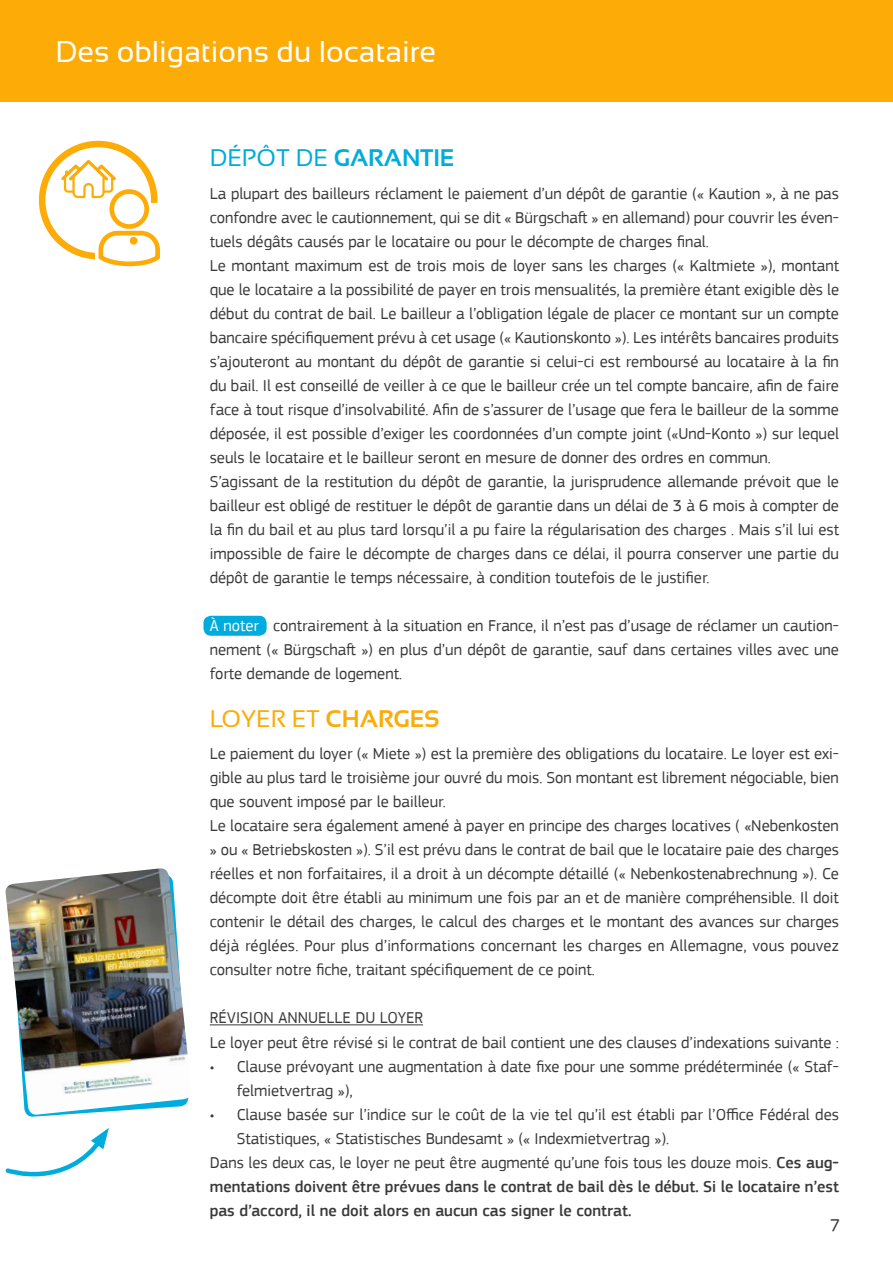
<style>
.page{position:relative;width:893px;height:1263px;background:#fff}
.page>*{position:absolute;margin:0;border:0;box-sizing:border-box;transform-origin:0 0}
.t1{font:30px "Sansation";color:#fff}
.t2{font:700 24px "Sansation";color:#00acdd}
.t3{font:24px "Sansation";color:#fdab06}
.t4{font:18px "PF Square Sans Pro";color:#393939}
.t5{font:16.5px/24px "PF Square Sans Pro";color:#393939}
.t6{font:500 16.5px "PF Square Sans Pro";color:#393939}
.s1{font-weight:400}
.s2{color:#fff}
.s3{font-weight:700}
.s4{font-weight:500}
</style>
<div class="page">
<div style="left:203px;top:616px;width:64px;height:20px;background:#00acdd;border-radius:8px"></div>
<div style="left:0;top:0;width:893px;height:102px;background:#fdab06"></div>
<hr style="left:210px;top:1024px;width:213px;height:1px;background:#393939">
<img style="left:5px;top:868px;width:184px;height:247px">
<svg style="left:5px;top:1128px;width:104px;height:49px"></svg>
<svg style="left:39px;top:141px;width:121px;height:126px"></svg>
<div style="left:129px;top:236px;width:9px;height:9px;background:#fdab06;border-radius:50%"></div>
<div style="left:129px;top:236px;width:9px;height:9px;border:1px solid #fff;border-radius:50%"></div>
<h1 class="t1" style="left:56px;top:35px;width:382px">Des obligations du locataire</h1>
<h2 class="t2" style="left:210px;top:145px;width:246px"><span class="s1">DÉPÔT DE</span> GARANTIE</h2>
<p class="t5" style="left:210px;top:181px;width:631px">La plupart des bailleurs réclament le paiement d’un dépôt de garantie (« Kaution », à ne pas confondre avec le cautionnement, qui se dit « Bürgschaft » en allemand) pour couvrir les éven&shy;tuels dégâts causés par le locataire ou pour le décompte de charges final.<br>Le montant maximum est de trois mois de loyer sans les charges (« Kaltmiete »), montant que le locataire a la possibilité de payer en trois mensualités, la première étant exigible dès le début du contrat de bail. Le bailleur a l’obligation légale de placer ce montant sur un compte bancaire spécifiquement prévu à cet usage (« Kautionskonto »). Les intérêts bancaires produits s’ajouteront au montant du dépôt de garantie si celui-ci est remboursé au locataire à la fin du bail. Il est conseillé de veiller à ce que le bailleur crée un tel compte bancaire, afin de faire face à tout risque d’insolvabilité. Afin de s’assurer de l’usage que fera le bailleur de la somme déposée, il est possible d’exiger les coordonnées d’un compte joint («Und-Konto ») sur lequel seuls le locataire et le bailleur seront en mesure de donner des ordres en commun.<br>S’agissant de la restitution du dépôt de garantie, la jurisprudence allemande prévoit que le bailleur est obligé de restituer le dépôt de garantie dans un délai de 3 à 6 mois à compter de la fin du bail et au plus tard lorsqu’il a pu faire la régularisation des charges . Mais s’il lui est impossible de faire le décompte de charges dans ce délai, il pourra conserver une partie du dépôt de garantie le temps nécessaire, à condition toutefois de le justifier.</p>
<p class="t5" style="left:210px;top:614px;width:631px;text-align:justify"><span class="s2">À noter</span> contrairement à la situation en France, il n’est pas d’usage de réclamer un caution&shy;nement (« Bürgschaft ») en plus d’un dépôt de garantie, sauf dans certaines villes avec une forte demande de logement.</p>
<h2 class="t3" style="left:210px;top:705px;width:231px">LOYER ET <span class="s3">CHARGES</span></h2>
<p class="t5" style="left:210px;top:742px;width:631px">Le paiement du loyer (« Miete ») est la première des obligations du locataire. Le loyer est exi&shy;gible au plus tard le troisième jour ouvré du mois. Son montant est librement négociable, bien que souvent imposé par le bailleur.<br>Le locataire sera également amené à payer en principe des charges locatives ( «Nebenkosten » ou « Betriebskosten »). S’il est prévu dans le contrat de bail que le locataire paie des charges réelles et non forfaitaires, il a droit à un décompte détaillé (« Nebenkostenabrechnung »). Ce décompte doit être établi au minimum une fois par an et de manière compréhensible. Il doit contenir le détail des charges, le calcul des charges et le montant des avances sur charges déjà réglées. Pour plus d’informations concernant les charges en Allemagne, vous pouvez consulter notre fiche, traitant spécifiquement de ce point.</p>
<p class="t5" style="left:210px;top:1006px;width:631px">RÉVISION ANNUELLE DU LOYER<br>Le loyer peut être révisé si le contrat de bail contient une des clauses d’indexations suivante :</p>
<p class="t5" style="left:237px;top:1054px;width:604px;text-indent:-27px">• Clause prévoyant une augmentation à date fixe pour une somme prédéterminée (« Staf&shy;felmietvertrag »),</p>
<p class="t5" style="left:210px;top:1102px;width:631px">• Clause basée sur l’indice sur le coût de la vie tel qu’il est établi par l’Office Fédéral des</p>
<p class="t5" style="left:237px;top:1126px;width:434px">Statistiques, « Statistisches Bundesamt » (« Indexmietvertrag »).</p>
<p class="t5" style="left:210px;top:1150px;width:631px">Dans les deux cas, le loyer ne peut être augmenté qu’une fois tous les douze mois. <span class="s4">Ces aug-</span></p>
<p class="t6" style="left:210px;top:1176px;width:631px">mentations doivent être prévues dans le contrat de bail dès le début. Si le locataire n’est</p>
<p class="t6" style="left:210px;top:1200px;width:423px">pas d’accord, il ne doit alors en aucun cas signer le contrat.</p>
<p class="t4" style="left:830px;top:1215px;width:12px">7</p>
</div>
